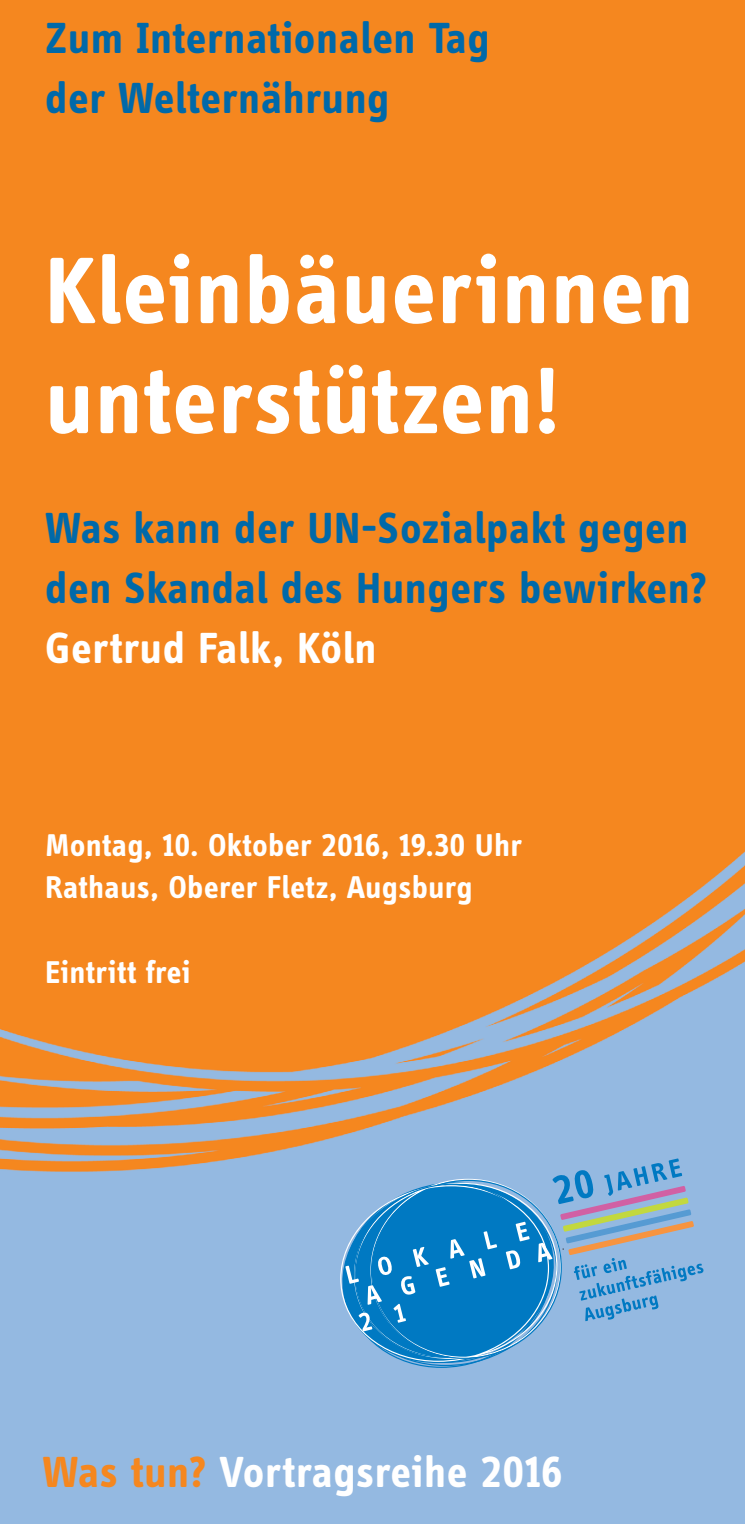
<style>
.page{position:relative;width:745px;height:1524px;background:#fff}
.page>*{position:absolute;margin:0;border:0;box-sizing:border-box;transform-origin:0 0}
.t1{font:700 97.5px/110px "Info Disp";letter-spacing:.03em;color:#fff}
.t2{font:700 45px/60px "Info Disp";letter-spacing:.03em;color:#0069a9}
.t3{font:700 45px "Info Disp";letter-spacing:.025em;color:#fff}
.t4{font:700 32.5px/42.5px "Info Disp";letter-spacing:.025em;color:#fff}
.s1{color:#f5871f}
</style>
<div class="page">
<img style="left:0;top:0;width:744px;height:1524px">
<svg style="left:340px;top:1158px;width:363px;height:210px;background:#5fa1d1"></svg>
<p class="t2" style="left:46px;top:12px;width:445px">Zum Internationalen Tag der Welternährung</p>
<h1 class="t1" style="left:46px;top:244px;width:648px">Kleinbäuerinnen unterstützen!</h1>
<p class="t2" style="left:46px;top:502px;width:662px">Was kann der UN-Sozialpakt gegen den Skandal des Hungers bewirken?</p>
<p class="t3" style="left:46px;top:631px;width:332px">Gertrud Falk, Köln</p>
<p class="t4" style="left:46px;top:826px;width:477px">Montag, 10. Oktober 2016, 19.30 Uhr<br>Rathaus, Oberer Fletz, Augsburg</p>
<p class="t4" style="left:46px;top:954px;width:146px">Eintritt frei</p>
<p class="t3" style="left:43px;top:1455px;width:521px"><span class="s1">Was tun?</span> Vortragsreihe 2016</p>
</div>
